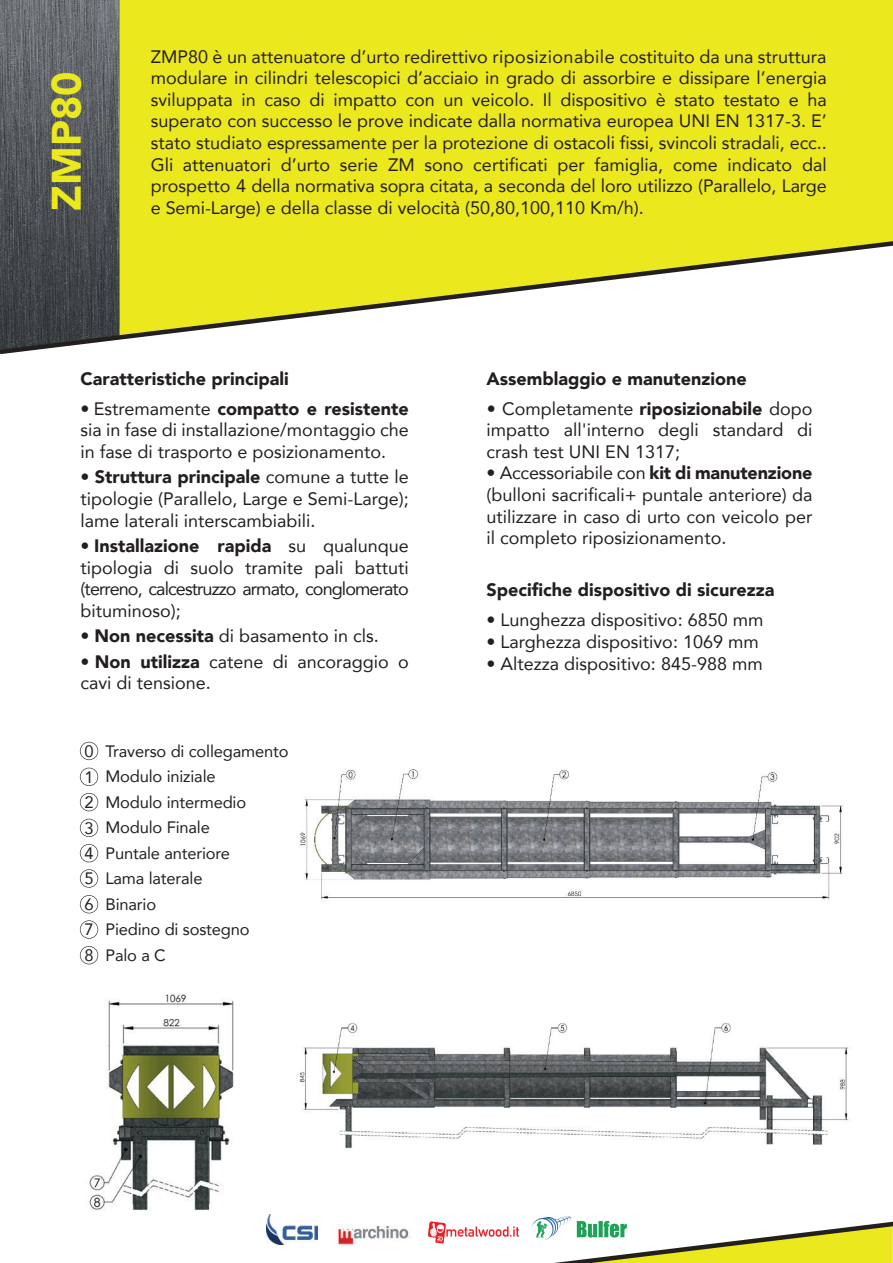
<style>
.page{position:relative;width:893px;height:1263px;background:#fff}
.page>*{position:absolute;margin:0;border:0;box-sizing:border-box;transform-origin:0 0}
.t1{font:900 41.1px "Avenir";color:#ece81e}
.t2{font:18px/21.6px "Avenir";color:#241f1f;text-align:justify}
.t3{font:900 18px "Avenir";color:#241f1f}
.t4{font:16.5px/25.5px "Avenir";letter-spacing:-.01em;color:#241f1f}
.s1{font-weight:900}
</style>
<div class="page">
<svg style="left:266px;top:1221px;width:627px;height:42px"></svg>
<div style="left:120px;top:0;width:773px;height:238px;background:#ece81e"></div>
<img style="left:0;top:0;width:120px;height:238px">
<img style="left:89px;top:994px;width:145px;height:217px">
<img style="left:299px;top:769px;width:544px;height:132px">
<img style="left:299px;top:1024px;width:550px;height:124px">
<svg style="left:80px;top:742px;width:18px;height:18px"></svg>
<svg style="left:80px;top:768px;width:18px;height:18px"></svg>
<svg style="left:80px;top:793px;width:18px;height:18px"></svg>
<svg style="left:80px;top:819px;width:18px;height:18px"></svg>
<svg style="left:80px;top:844px;width:18px;height:18px"></svg>
<svg style="left:80px;top:869px;width:18px;height:19px"></svg>
<svg style="left:80px;top:895px;width:18px;height:18px"></svg>
<svg style="left:80px;top:920px;width:18px;height:19px"></svg>
<svg style="left:80px;top:946px;width:18px;height:18px"></svg>
<svg style="left:0;top:238px;width:893px;height:117px"></svg>
<img style="left:533px;top:1217px;width:93px;height:31px">
<img style="left:267px;top:1214px;width:50px;height:31px">
<img style="left:331px;top:1221px;width:84px;height:29px">
<img style="left:426px;top:1221px;width:95px;height:24px">
<h1 class="t1" style="left:31px;top:211px;width:141px;rotate:-90deg">ZMP80</h1>
<p class="t2" style="left:151px;top:45px;width:677px">ZMP80 è un attenuatore d’urto redirettivo riposizionabile costituito da una struttura modulare in cilindri telescopici d’acciaio in grado di assorbire e dissipare l’energia sviluppata in caso di impatto con un veicolo. Il dispositivo è stato testato e ha superato con successo le prove indicate dalla normativa europea UNI EN 1317-3. E’ stato studiato espressamente per la protezione di ostacoli fissi, svincoli stradali, ecc..<br>Gli attenuatori d’urto serie ZM sono certificati per famiglia, come indicato dal prospetto 4 della normativa sopra citata, a seconda del loro utilizzo (Parallelo, Large</p>
<p class="t2" style="left:151px;top:196px;width:494px">e Semi-Large) e della classe di velocità (50,80,100,110 Km/h).</p>
<p class="t3" style="left:80px;top:363px;width:210px">Caratteristiche principali</p>
<p class="t2" style="left:80px;top:397px;width:330px">• Estremamente <span class="s1">compatto e resistente </span>sia in fase di installazione/montaggio che in fase di trasporto e posizionamento.</p>
<p class="t2" style="left:80px;top:466px;width:330px">• <span class="s1">Struttura principale</span> comune a tutte le tipologie (Parallelo, Large e Semi-Large); lame laterali interscambiabili.</p>
<p class="t2" style="left:80px;top:534px;width:330px">• <span class="s1">Installazione rapida</span> su qualunque tipologia di suolo tramite pali battuti (terreno, calcestruzzo armato, conglomerato bituminoso);</p>
<p class="t2" style="left:80px;top:625px;width:300px">• <span class="s1">Non necessita</span> di basamento in cls.</p>
<p class="t2" style="left:80px;top:650px;width:330px">• <span class="s1">Non utilizza</span> catene di ancoraggio o cavi di tensione.</p>
<p class="t4" style="left:85px;top:738px;width:11px;text-align:justify">0<br>1<br>2<br>3<br>4<br>5<br>6<br>7<br>8</p>
<p class="t4" style="left:105px;top:738px;width:185px">Traverso di collegamento<br>Modulo iniziale<br>Modulo intermedio<br>Modulo Finale<br>Puntale anteriore<br>Lama laterale<br>Binario<br>Piedino di sostegno<br>Palo a C</p>
<p class="t3" style="left:487px;top:363px;width:262px">Assemblaggio e manutenzione</p>
<p class="t2" style="left:487px;top:397px;width:327px">• Completamente <span class="s1">riposizionabile</span> dopo impatto all'interno degli standard di crash test UNI EN 1317;</p>
<p class="t2" style="left:487px;top:462px;width:327px">• Accessoriabile con <span class="s1">kit di manutenzione </span>(bulloni sacrificali+ puntale anteriore) da utilizzare in caso di urto con veicolo per il completo riposizionamento.</p>
<p class="t3" style="left:487px;top:575px;width:289px">Specifiche dispositivo di sicurezza</p>
<p class="t2" style="left:487px;top:609px;width:278px">• Lunghezza dispositivo: 6850 mm</p>
<p class="t2" style="left:487px;top:630px;width:274px">• Larghezza dispositivo: 1069 mm</p>
<p class="t2" style="left:487px;top:652px;width:278px">• Altezza dispositivo: 845-988 mm</p>
</div>
